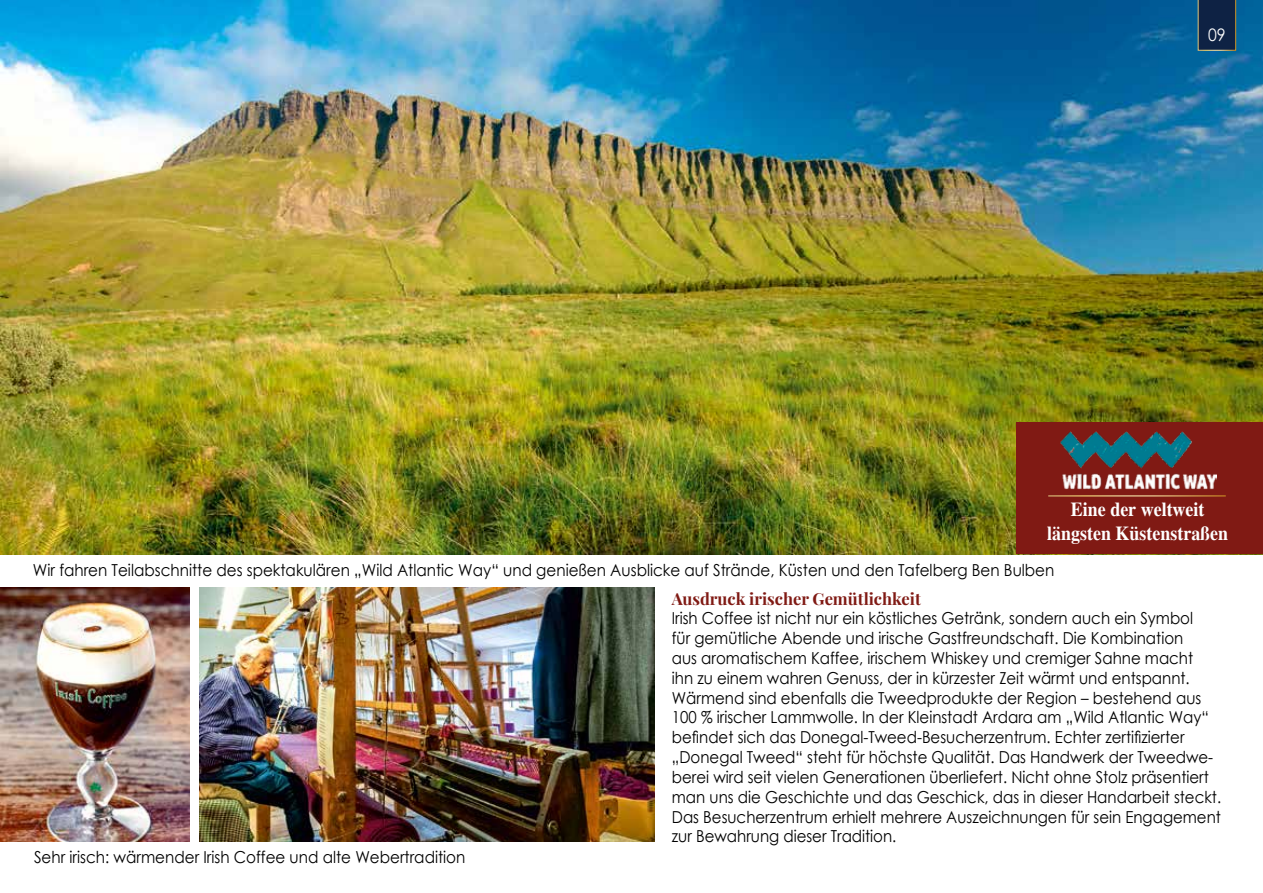
<style>
.page{position:relative;width:1263px;height:893px;background:#fff}
.page>*{position:absolute;margin:0;border:0;box-sizing:border-box;transform-origin:0 0}
.t1{font:700 19.5px/24px "Times";color:#fff;text-align:center;scale:.92 1}
.t2{font:17.25px "Century Gothic";color:#fff;scale:.92 1}
.t3{font:16.5px/19.8px "Century Gothic";color:#000;scale:.91 1}
.t4{font:16.5px "Century Gothic";color:#000;scale:.92 1}
.t5{font:700 16.5px "Playfair Display";color:#801a14}
.t6{font:12px "Century Gothic";color:#fff;scale:.92 1}
</style>
<div class="page">
<img style="left:0;top:588px;width:190px;height:254px">
<img style="left:200px;top:588px;width:455px;height:254px">
<img style="left:0;top:0;width:1263px;height:554px">
<div style="left:1016px;top:422px;width:247px;height:131px;background:#801a14"></div>
<img style="left:1061px;top:431px;width:155px;height:58px">
<hr style="left:1048px;top:495px;width:178px;height:1px;background:#fff">
<svg style="left:1198px;top:0;width:38px;height:51px;background:#1a2a45"></svg>
<p class="t6" style="left:1208px;top:21px;width:15px">09</p>
<p class="t2" style="left:1208px;top:23px;width:21px">09</p>
<p class="t1" style="left:1047px;top:497px;width:198px">Eine der weltweit längsten Küstenstraßen</p>
<p class="t4" style="left:33px;top:558px;width:1112px">Wir fahren Teilabschnitte des spektakulären „Wild Atlantic Way“ und genießen Ausblicke auf Strände, Küsten und den Tafelberg Ben Bulben</p>
<p class="t5" style="left:672px;top:585px;width:250px">Ausdruck irischer Gemütlichkeit</p>
<p class="t3" style="left:672px;top:608px;width:605px">Irish Coffee ist nicht nur ein köstliches Getränk, sondern auch ein Symbol<br>für gemütliche Abende und irische Gastfreundschaft. Die Kombination<br>aus aromatischem Kaffee, irischem Whiskey und cremiger Sahne macht<br>ihn zu einem wahren Genuss, der in kürzester Zeit wärmt und entspannt.<br>Wärmend sind ebenfalls die Tweedprodukte der Region – bestehend aus 100 % irischer Lammwolle. In der Kleinstadt Ardara am „Wild Atlantic Way“ befindet sich das Donegal-Tweed-Besucherzentrum. Echter zertifizierter „Donegal Tweed“ steht für höchste Qualität. Das Handwerk der Tweedwe&shy;berei wird seit vielen Generationen überliefert. Nicht ohne Stolz präsentiert man uns die Geschichte und das Geschick, das in dieser Handarbeit steckt.<br>Das Besucherzentrum erhielt mehrere Auszeichnungen für sein Engagement zur Bewahrung dieser Tradition.</p>
<p class="t4" style="left:34px;top:845px;width:470px">Sehr irisch: wärmender Irish Coffee und alte Webertradition</p>
</div>
